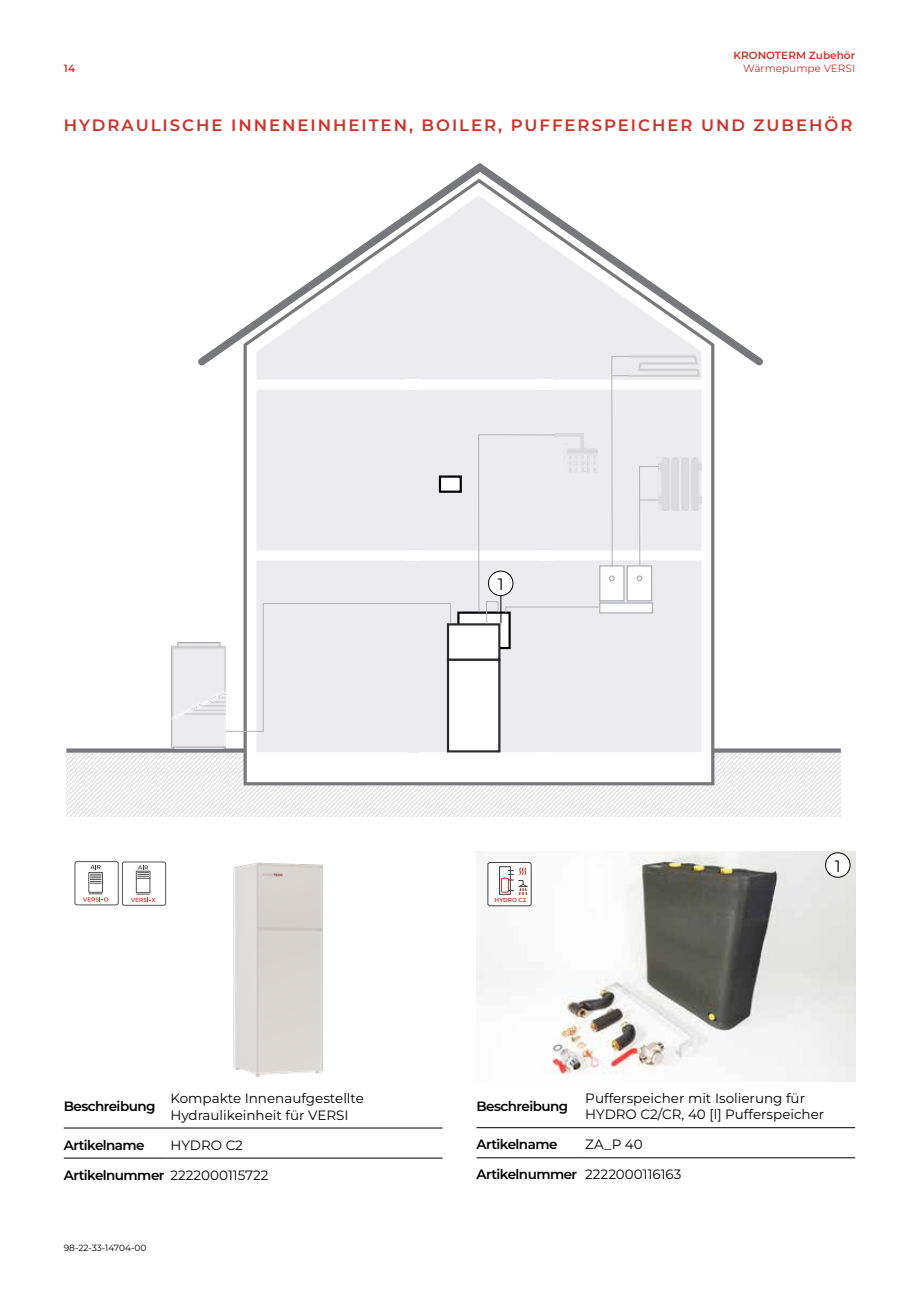
<style>
.page{position:relative;width:919px;height:1289px;background:#fff}
.page>*{position:absolute;margin:0;border:0;box-sizing:border-box;transform-origin:0 0}
.t1{font:600 16.5px "Montserrat";letter-spacing:.12em;color:#d0302a}
.t2{font:16.5px "Montserrat";color:#000}
.t3{font:13.5px/16.2px "Montserrat";color:#000}
.t4{font:600 13.5px "Montserrat";letter-spacing:-.04em;color:#000}
.t5{font:600 10.5px "Montserrat";color:#d0302a}
.t6{font:10.5px "Montserrat";color:#d0302a}
.t7{font:9px "Montserrat";color:#000}
.t8{font:600 5.7px "Montserrat";color:#cf3029}
.s1{font-weight:400}
</style>
<div class="page">
<svg style="left:66px;top:752px;width:774px;height:64px;fill:#f4f4f4"></svg>
<svg style="left:241px;top:372px;width:475px;height:415px"></svg>
<svg style="left:255px;top:372px;width:448px;height:381px;background:#ededf0"></svg>
<svg style="left:198px;top:163px;width:565px;height:209px"></svg>
<svg style="left:66px;top:748px;width:179px;height:4px"></svg>
<svg style="left:712px;top:748px;width:128px;height:4px"></svg>
<div style="left:540px;top:239px;width:11px;height:513px;background:#ececef"></div>
<svg style="left:539px;top:231px;width:17px;height:16px"></svg>
<div style="left:536px;top:379px;width:16px;height:10px;background:#fff"></div>
<div style="left:407px;top:239px;width:12px;height:513px;background:#ececef"></div>
<div style="left:404px;top:379px;width:16px;height:10px;background:#fff"></div>
<div style="left:407px;top:550px;width:15px;height:10px;background:#fff"></div>
<svg style="left:397px;top:230px;width:21px;height:19px"></svg>
<div style="left:599px;top:566px;width:25px;height:35px;background:#fff"></div>
<div style="left:599px;top:565px;width:25px;height:36px;border:1px solid #b1b3b5"></div>
<svg style="left:609px;top:575px;width:5px;height:6px"></svg>
<div style="left:627px;top:566px;width:24px;height:35px;background:#fff"></div>
<div style="left:626px;top:565px;width:26px;height:36px;border:1px solid #b1b3b5"></div>
<svg style="left:636px;top:575px;width:6px;height:6px"></svg>
<div style="left:599px;top:603px;width:53px;height:10px;background:#fff"></div>
<div style="left:599px;top:602px;width:54px;height:11px;border:1px solid #b1b3b5"></div>
<svg style="left:611px;top:354px;width:90px;height:213px;background:#e9e9ec"></svg>
<svg style="left:226px;top:602px;width:225px;height:130px"></svg>
<img style="left:171px;top:642px;width:55px;height:106px">
<div style="left:440px;top:476px;width:20px;height:15px;background:#fff"></div>
<div style="left:439px;top:475px;width:23px;height:18px;border:2px solid #000"></div>
<div style="left:458px;top:612px;width:51px;height:36px;background:#fff"></div>
<div style="left:457px;top:611px;width:53px;height:38px;border:2px solid #000"></div>
<div style="left:448px;top:659px;width:51px;height:92px;background:#fff"></div>
<div style="left:447px;top:658px;width:53px;height:94px;border:2px solid #29292a"></div>
<div style="left:448px;top:624px;width:51px;height:35px;background:#fff"></div>
<div style="left:447px;top:623px;width:53px;height:37px;border:2px solid #29292a"></div>
<img style="left:476px;top:851px;width:379px;height:230px">
<img style="left:109px;top:862px;width:214px;height:215px">
<hr style="left:64px;top:1127px;width:102px;height:1px;background:#000">
<hr style="left:166px;top:1127px;width:276px;height:1px;background:#000">
<hr style="left:64px;top:1157px;width:102px;height:1px;background:#000">
<hr style="left:166px;top:1157px;width:276px;height:1px;background:#000">
<hr style="left:476px;top:1127px;width:105px;height:1px;background:#000">
<hr style="left:581px;top:1127px;width:274px;height:1px;background:#000">
<hr style="left:476px;top:1157px;width:105px;height:1px;background:#000">
<hr style="left:581px;top:1157px;width:274px;height:1px;background:#000">
<svg style="left:74px;top:861px;width:92px;height:44px"></svg>
<div style="left:825px;top:852px;width:25px;height:25px;background:#fff;border-radius:50%"></div>
<div style="left:825px;top:852px;width:25px;height:25px;border:1px solid #000;border-radius:50%"></div>
<svg style="left:478px;top:434px;width:121px;height:190px"></svg>
<div style="left:487px;top:861px;width:44px;height:45px;background:#fff;border-radius:3px"></div>
<div style="left:487px;top:862px;width:44px;height:44px;border:1px solid #424143;border-radius:2px"></div>
<div style="left:499px;top:866px;width:12px;height:28px;border:1px solid #424143"></div>
<svg style="left:500px;top:866px;width:28px;height:28px"></svg>
<p class="t5" style="left:733px;top:48px;width:123px">KRONOTERM Zubehör</p>
<p class="t5" style="left:64px;top:61px;width:13px">14</p>
<p class="t6" style="left:743px;top:61px;width:113px">Wärmepumpe VERSI</p>
<p class="t1" style="left:64px;top:113px;width:790px">HYDRAULISCHE INNENEINHEITEN, BOILER, PUFFERSPEICHER UND ZUBEHÖR</p>
<p class="t4" style="left:64px;top:1096px;width:93px">Beschreibung</p>
<p class="t3" style="left:170px;top:1089px;width:195px">Kompakte Innenaufgestellte<br>Hydraulikeinheit für VERSI</p>
<p class="t4" style="left:64px;top:1135px;width:82px">Artikelname</p>
<p class="t3" style="left:170px;top:1136px;width:74px">HYDRO C2</p>
<p class="t4" style="left:64px;top:1165px;width:206px">Artikelnummer <span class="s1">2222000115722</span></p>
<p class="t7" style="left:64px;top:1241px;width:84px">98-22-33-14704-00</p>
<p class="t2" style="left:497px;top:572px;width:7px">1</p>
<p class="t8" style="left:494px;top:896px;width:33px">HYDRO C2</p>
<p class="t2" style="left:834px;top:854px;width:7px">1</p>
<p class="t4" style="left:476px;top:1096px;width:93px">Beschreibung</p>
<p class="t3" style="left:585px;top:1089px;width:240px">Pufferspeicher mit Isolierung für<br>HYDRO C2/CR, 40 [l] Pufferspeicher</p>
<p class="t4" style="left:476px;top:1134px;width:82px">Artikelname</p>
<p class="t3" style="left:585px;top:1135px;width:59px">ZA_P 40</p>
<p class="t4" style="left:476px;top:1164px;width:206px">Artikelnummer <span class="s1">2222000116163</span></p>
</div>
